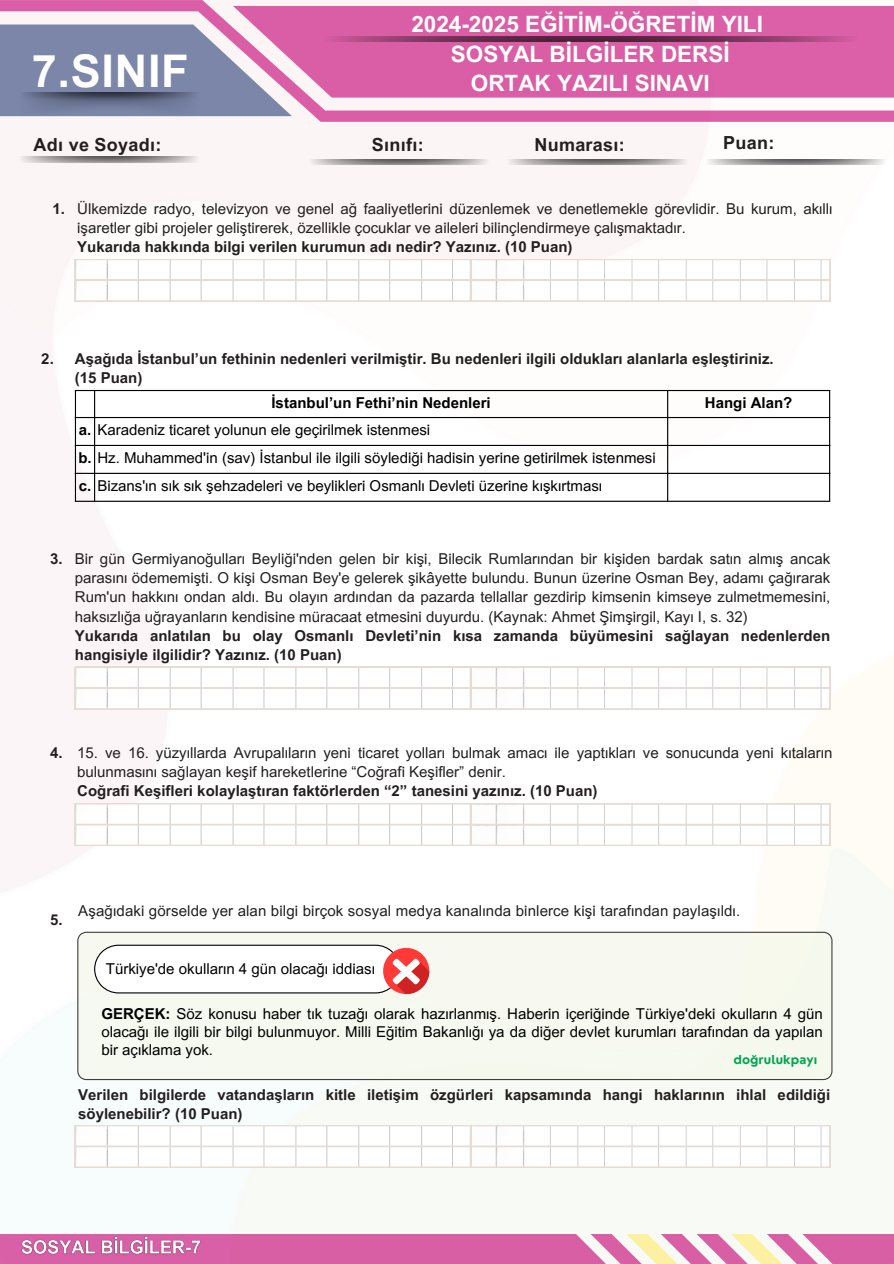
<style>
.page{position:relative;width:894px;height:1264px;background:#fff}
.page>*{position:absolute;margin:0;border:0;box-sizing:border-box;transform-origin:0 0}
.t1{font:700 45px "Arial MT Pro";letter-spacing:.015em;color:#fff}
.t2{font:700 22.5px/29.2px "Arial MT Pro";color:#fff;text-align:center}
.t3{font:700 18px "Arial MT Pro";letter-spacing:.015em;color:#231f20}
.t4{font:15px/19.2px "Arial MT Pro";color:#231f20}
.t5{font:15px/18px "Arial MT Pro";color:#000;text-align:justify}
.t6{font:700 15px/19.2px "Arial MT Pro";color:#231f20}
.t7{font:700 15px "Arial MT Pro";color:#000}
.t8{font:700 12px "Nourd";color:#00a650}
.s1{font-weight:700}
</style>
<div class="page">
<svg style="left:0;top:0;width:893px;height:122px;fill:#da5ea5"></svg>
<svg style="left:0;top:25px;width:292px;height:91px;background:#9290b1"></svg>
<img style="left:18px;top:92px;width:181px;height:29px">
<img style="left:322px;top:36px;width:536px;height:6px">
<img style="left:18px;top:156px;width:181px;height:6px">
<img style="left:308px;top:159px;width:182px;height:6px">
<img style="left:507px;top:159px;width:181px;height:6px">
<img style="left:705px;top:159px;width:181px;height:6px">
<svg style="left:0;top:1234px;width:893px;height:29px;background:#df7caf"></svg>
<img style="left:17px;top:1232px;width:188px;height:27px">
<svg style="left:75px;top:259px;width:754px;height:42px"></svg>
<hr style="left:75px;top:391px;width:1px;height:109px;background:#000">
<hr style="left:94px;top:391px;width:1px;height:109px;background:#000">
<hr style="left:667px;top:391px;width:1px;height:109px;background:#000">
<hr style="left:828px;top:391px;width:2px;height:109px;background:#000">
<hr style="left:75px;top:390px;width:755px;height:1px;background:#000">
<hr style="left:75px;top:417px;width:755px;height:1px;background:#000">
<hr style="left:75px;top:445px;width:755px;height:1px;background:#000">
<hr style="left:75px;top:473px;width:755px;height:1px;background:#000">
<hr style="left:75px;top:500px;width:755px;height:2px;background:#000">
<svg style="left:75px;top:667px;width:754px;height:42px"></svg>
<svg style="left:75px;top:803px;width:754px;height:42px"></svg>
<div style="left:77px;top:931px;width:755px;height:149px;background:#f5f9ef"></div>
<svg style="left:94px;top:944px;width:335px;height:50px"></svg>
<svg style="left:75px;top:1125px;width:754px;height:42px"></svg>
<p class="t1" style="left:32px;top:54px;width:158px">7.SINIF</p>
<p class="t2" style="left:411px;top:13px;width:353px">2024-2025 EĞİTİM-ÖĞRETİM YILI<br>SOSYAL BİLGİLER DERSİ<br>ORTAK YAZILI SINAVI</p>
<p class="t3" style="left:34px;top:138px;width:129px">Adı ve Soyadı:</p>
<h1 class="t3" style="left:372px;top:138px;width:53px">Sınıfı:</h1>
<p class="t3" style="left:534px;top:138px;width:92px">Numarası:</p>
<h2 class="t3" style="left:723px;top:136px;width:53px">Puan:</h2>
<p class="t6" style="left:52px;top:201px;width:14px">1.</p>
<h4 class="t4" style="left:77px;top:201px;width:756px">Ülkemizde radyo, televizyon ve genel ağ faaliyetlerini düzenlemek ve denetlemekle görevlidir. Bu kurum, akıllı işaretler gibi projeler geliştirerek, özellikle çocuklar ve aileleri bilinçlendirmeye çalışmaktadır.<br><span class="s1">Yukarıda hakkında bilgi verilen kurumun adı nedir? Yazınız. (10 Puan)</span></h4>
<p class="t6" style="left:41px;top:351px;width:14px">2.</p>
<h6 class="t6" style="left:75px;top:351px;width:700px">Aşağıda İstanbul’un fethinin nedenleri verilmiştir. Bu nedenleri ilgili oldukları alanlarla eşleştiriniz. (15 Puan)</h6>
<p class="t7" style="left:271px;top:397px;width:219px">İstanbul’un Fethi’nin Nedenleri</p>
<h4 class="t7" style="left:704px;top:397px;width:89px">Hangi Alan?</h4>
<h4 class="t5" style="left:79px;top:422px;width:351px"><span class="s1">a.</span> Karadeniz ticaret yolunun ele geçirilmek istenmesi</h4>
<p class="t5" style="left:78px;top:450px;width:577px"><span class="s1">b.</span> Hz. Muhammed'in (sav) İstanbul ile ilgili söylediği hadisin yerine getirilmek istenmesi</p>
<p class="t5" style="left:79px;top:478px;width:525px"><span class="s1">c.</span> Bizans'ın sık sık şehzadeleri ve beylikleri Osmanlı Devleti üzerine kışkırtması</p>
<p class="t6" style="left:50px;top:551px;width:14px">3.</p>
<p class="t4" style="left:75px;top:551px;width:756px">Bir gün Germiyanoğulları Beyliği'nden gelen bir kişi, Bilecik Rumlarından bir kişiden bardak satın almış ancak parasını ödememişti. O kişi Osman Bey'e gelerek şikâyette bulundu. Bunun üzerine Osman Bey, adamı çağırarak Rum'un hakkını ondan aldı. Bu olayın ardından da pazarda tellallar gezdirip kimsenin kimseye zulmetmemesini, haksızlığa uğrayanların kendisine müracaat etmesini duyurdu. (Kaynak: Ahmet Şimşirgil, Kayı I, s. 32)<br><span class="s1">Yukarıda anlatılan bu olay Osmanlı Devleti’nin kısa zamanda büyümesini sağlayan nedenlerden hangisiyle ilgilidir? Yazınız. (10 Puan)</span></p>
<h5 class="t6" style="left:50px;top:745px;width:14px">4.</h5>
<p class="t4" style="left:77px;top:745px;width:756px">15. ve 16. yüzyıllarda Avrupalıların yeni ticaret yolları bulmak amacı ile yaptıkları ve sonucunda yeni kıtaların bulunmasını sağlayan keşif hareketlerine “Coğrafi Keşifler” denir.<br><span class="s1">Coğrafi Keşifleri kolaylaştıran faktörlerden “2” tanesini yazınız. (10 Puan)</span></p>
<h5 class="t6" style="left:50px;top:912px;width:14px">5.</h5>
<p class="t4" style="left:78px;top:903px;width:663px">Aşağıdaki görselde yer alan bilgi birçok sosyal medya kanalında binlerce kişi tarafından paylaşıldı.</p>
<p class="t5" style="left:106px;top:961px;width:271px">Türkiye'de okulların 4 gün olacağı iddiası</p>
<p class="t5" style="left:101px;top:1006px;width:722px"><span class="s1">GERÇEK:</span> Söz konusu haber tık tuzağı olarak hazırlanmış. Haberin içeriğinde Türkiye'deki okulların 4 gün olacağı ile ilgili bir bilgi bulunmuyor. Milli Eğitim Bakanlığı ya da diğer devlet kurumları tarafından da yapılan bir açıklama yok.</p>
<p class="t8" style="left:733px;top:1052px;width:85px">doğrulukpayı</p>
<p class="t6" style="left:78px;top:1087px;width:751px">Verilen bilgilerde vatandaşların kitle iletişim özgürleri kapsamında hangi haklarının ihlal edildiği söylenebilir? (10 Puan)</p>
</div>
